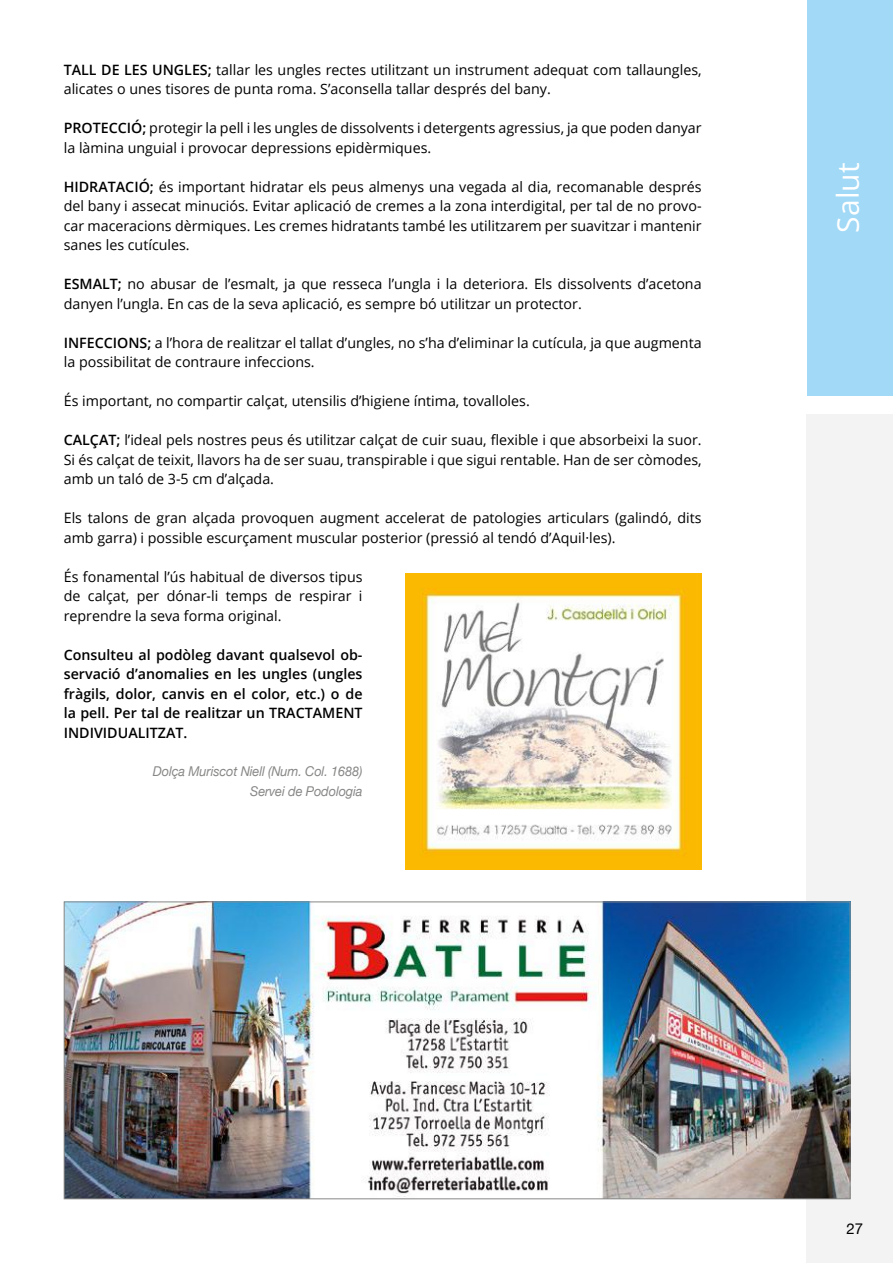
<style>
.page{position:relative;width:893px;height:1263px;background:#fff}
.page>*{position:absolute;margin:0;border:0;box-sizing:border-box;transform-origin:0 0}
.t1{font:30px "Open Sans";color:#fff}
.t2{font:15px "Helvetica Neue";color:#000}
.t3{font:14.25px/19.5px "Open Sans";color:#000}
.t4{font:600 14.25px/19.5px "Open Sans";color:#000;text-align:justify}
.t5{font:italic 13.5px/19.8px "Helvetica Neue";letter-spacing:-.01em;color:#878786;text-align:right;scale:.95 1}
.s1{font-weight:600}
</style>
<div class="page">
<div style="left:806px;top:415px;width:87px;height:848px;background:#f3f3f3"></div>
<div style="left:808px;top:0;width:85px;height:396px;background:#a1d9f7"></div>
<img style="left:66px;top:903px;width:782px;height:294px">
<img style="left:405px;top:574px;width:296px;height:296px">
<p class="t3" style="left:64px;top:59px;width:639px"><span class="s1">TALL DE LES UNGLES;</span> tallar les ungles rectes utilitzant un instrument adequat com tallaungles, alicates o unes tisores de punta roma. S’aconsella tallar després del bany.</p>
<p class="t3" style="left:64px;top:118px;width:639px"><span class="s1">PROTECCIÓ;</span> protegir la pell i les ungles de dissolvents i detergents agressius, ja que poden danyar la làmina unguial i provocar depressions epidèrmiques.</p>
<p class="t3" style="left:64px;top:176px;width:639px;text-align:justify"><span class="s1">HIDRATACIÓ;</span> és important hidratar els peus almenys una vegada al dia, recomanable després del bany i assecat minuciós. Evitar aplicació de cremes a la zona interdigital, per tal de no provo&shy;car maceracions dèrmiques. Les cremes hidratants també les utilitzarem per suavitzar i mantenir sanes les cutícules.</p>
<p class="t3" style="left:64px;top:274px;width:639px"><span class="s1">ESMALT;</span> no abusar de l’esmalt, ja que resseca l’ungla i la deteriora. Els dissolvents d’acetona danyen l’ungla. En cas de la seva aplicació, es sempre bó utilitzar un protector.</p>
<p class="t3" style="left:64px;top:332px;width:639px"><span class="s1">INFECCIONS;</span> a l’hora de realitzar el tallat d’ungles, no s’ha d’eliminar la cutícula, ja que augmenta la possibilitat de contraure infeccions.</p>
<p class="t3" style="left:64px;top:391px;width:468px">És important, no compartir calçat, utensilis d’higiene íntima, tovalloles.</p>
<p class="t3" style="left:64px;top:430px;width:639px;text-align:justify"><span class="s1">CALÇAT;</span> l’ideal pels nostres peus és utilitzar calçat de cuir suau, flexible i que absorbeixi la suor.<br>Si és calçat de teixit, llavors ha de ser suau, transpirable i que sigui rentable. Han de ser còmodes, amb un taló de 3-5 cm d’alçada.</p>
<p class="t3" style="left:64px;top:508px;width:639px">Els talons de gran alçada provoquen augment accelerat de patologies articulars (galindó, dits amb garra) i possible escurçament muscular posterior (pressió al tendó d’Aquil·les).</p>
<p class="t3" style="left:64px;top:566px;width:300px;text-align:justify">És fonamental l’ús habitual de diversos tipus de calçat, per dónar-li temps de respirar i reprendre la seva forma original.</p>
<p class="t4" style="left:64px;top:644px;width:300px">Consulteu al podòleg davant qualsevol ob&shy;servació d’anomalies en les ungles (ungles fràgils, dolor, canvis en el color, etc.) o de la pell. Per tal de realitzar un TRACTAMENT INDIVIDUALITZAT.</p>
<p class="t5" style="left:153px;top:762px;width:222px">Dolça Muriscot Niell (Num. Col. 1688)<br>Servei de Podologia</p>
<h1 class="t1" style="left:827px;top:233px;width:71px;rotate:-90deg">Salut</h1>
<p class="t2" style="left:846px;top:1217px;width:18px">27</p>
</div>
